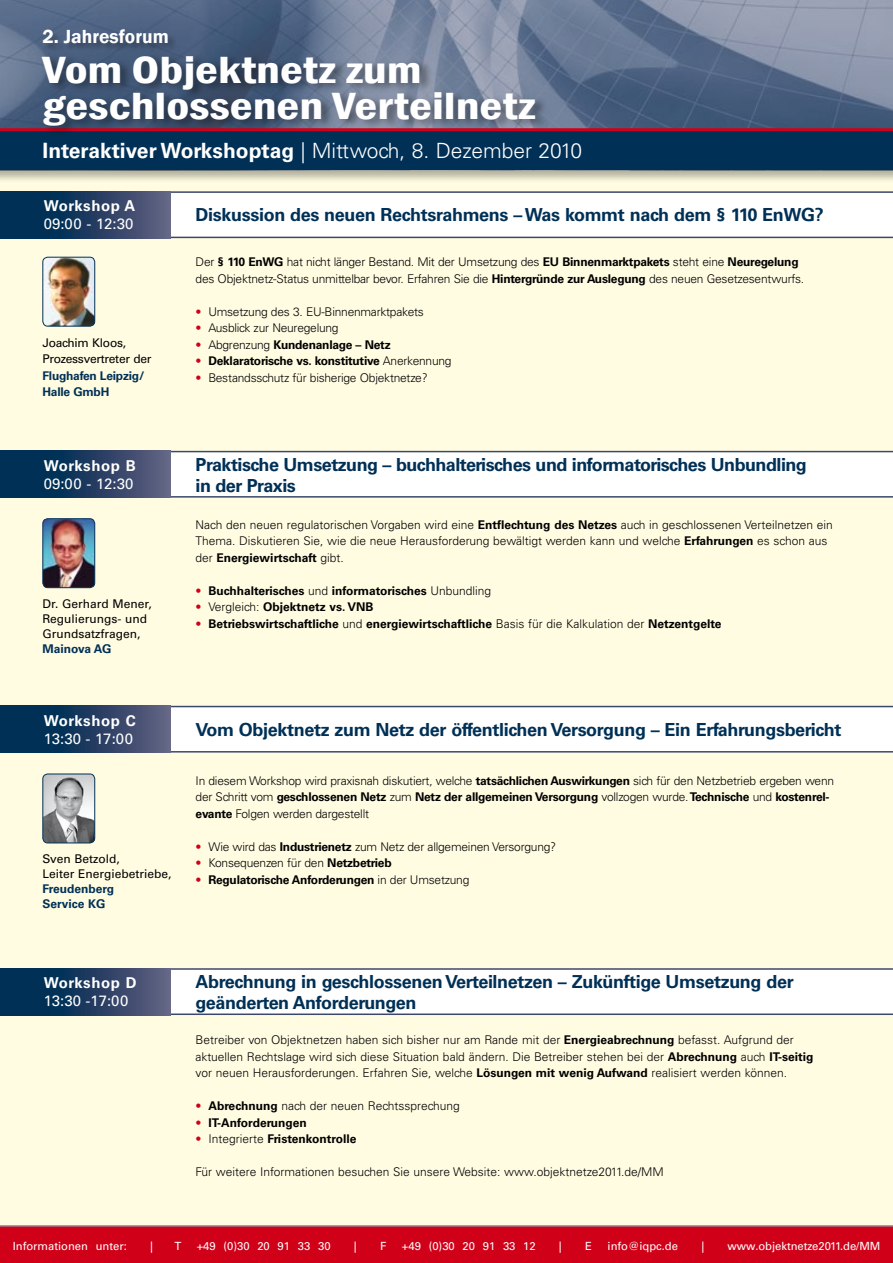
<style>
.page{position:relative;width:893px;height:1263px;background:#fff}
.page>*{position:absolute;margin:0;border:0;box-sizing:border-box;transform-origin:0 0}
.t1{font:600 condensed 39px/36px "Franklin Gothic";color:#fff;scale:1.28 1}
.t2{font:300 21px "Univers LT Std";color:#fff}
.t3{font:600 19.5px "Franklin Gothic";color:#fff}
.t4{font:700 18px/21px "Univers LT Std";letter-spacing:-.02em;color:#013056}
.t5{font:15px "Univers LT Std";color:#fff}
.t6{font:700 15px "Univers LT Std";letter-spacing:.04em;color:#fff}
.t7{font:300 12px/16.5px "Univers LT Std";color:#000}
.t8{font:300 12px/16.5px "Univers LT Std";letter-spacing:-.02em;color:#000}
.t9{font:700 12px "Univers LT Std";color:#000}
.t10{font:700 12px "Univers LT Std";letter-spacing:-.02em;color:#000}
.t11{font:12px/15px "Univers LT Std";color:#000}
.t12{font:12px/16.5px "Univers LT Std";letter-spacing:-.02em;color:#000}
.t13{font:700 12px/15px "Univers LT Std";color:#013056}
.t14{font:700 12px/16.5px "Univers LT Std";letter-spacing:-.02em;color:#013056}
.t15{font:11.25px "Univers LT Std";letter-spacing:-.005em;color:#fff}
.s1{font-weight:700}
.s2{color:#d10019}
.s3{font-weight:300;color:#d10019}
.s4{font-weight:300}
</style>
<div class="page">
<div style="left:0;top:147px;width:893px;height:1103px;background:#fffce2"></div>
<img style="left:0;top:0;width:893px;height:128px">
<div style="left:43px;top:29px;width:134px;height:24px;background:#000;opacity:.3"></div>
<div style="left:0;top:1226px;width:893px;height:37px;background:#d10019"></div>
<hr style="left:0;top:1225px;width:893px;height:1px;background:#8ea1b2">
<div style="left:0;top:128px;width:893px;height:56px;background:#000;opacity:.3"></div>
<div style="left:0;top:130px;width:893px;height:40px;background:#013056"></div>
<hr style="left:0;top:128px;width:893px;height:3px;background:#d10019">
<svg style="left:170px;top:451px;width:723px;height:47px;background:#f2f3f5"></svg>
<svg style="left:0;top:451px;width:170px;height:47px;background:#223f63"></svg>
<svg style="left:170px;top:191px;width:723px;height:47px;background:#f2f3f5"></svg>
<svg style="left:0;top:191px;width:170px;height:47px;background:#223f63"></svg>
<svg style="left:170px;top:968px;width:723px;height:47px;background:#f2f3f5"></svg>
<svg style="left:0;top:968px;width:170px;height:47px;background:#223f63"></svg>
<div style="left:170px;top:706px;width:723px;height:46px;background:#fff"></div>
<svg style="left:0;top:706px;width:170px;height:46px;background:#223f63"></svg>
<img style="left:43px;top:257px;width:52px;height:69px;border-radius:5px">
<div style="left:43px;top:257px;width:52px;height:69px;border:1px solid #013056;border-radius:5px"></div>
<img style="left:43px;top:519px;width:52px;height:69px;border-radius:5px">
<div style="left:43px;top:518px;width:52px;height:70px;border:1px solid #013056;border-radius:5px"></div>
<img style="left:43px;top:774px;width:52px;height:69px;border-radius:5px">
<div style="left:43px;top:774px;width:52px;height:69px;border:1px solid #013056;border-radius:5px"></div>
<div style="left:41px;top:51px;width:508px;height:86px;background:#000;opacity:.4"></div>
<h3 class="t3" style="left:43px;top:25px;width:128px">2. Jahresforum</h3>
<h1 class="t1" style="left:43px;top:51px;width:387px">Vom Objektnetz zum geschlossenen Verteilnetz</h1>
<h2 class="t2" style="left:43px;top:138px;width:541px"><span class="s1">Interaktiver Workshoptag</span> | Mittwoch, 8. Dezember 2010</h2>
<p class="t6" style="left:44px;top:197px;width:93px">Workshop A</p>
<p class="t5" style="left:44px;top:215px;width:91px">09:00 - 12:30</p>
<p class="t12" style="left:43px;top:334px;width:111px">Joachim Kloos,<br>Prozessvertreter der</p>
<p class="t14" style="left:43px;top:367px;width:103px">Flughafen Leipzig/<br>Halle GmbH</p>
<p class="t6" style="left:44px;top:457px;width:94px">Workshop B</p>
<p class="t5" style="left:44px;top:474px;width:91px">09:00 - 12:30</p>
<p class="t11" style="left:43px;top:596px;width:111px">Dr. Gerhard Mener,<br>Regulierungs- und<br>G rundsatzfragen,</p>
<p class="t13" style="left:43px;top:641px;width:71px">Mainova AG</p>
<h3 class="t4" style="left:196px;top:205px;width:630px">Diskussion des neuen Rechtsrahmens – Was kommt nach dem § 110 EnWG?</h3>
<p class="t8" style="left:196px;top:254px;width:610px">Der <span class="s1">§ 110 EnWG</span> hat nicht länger Bestand. Mit der Umsetzung des <span class="s1">EU Binnenmarktpakets</span> steht eine <span class="s1">Neuregelung </span>des Objektnetz-Status unmittelbar bevor. Erfahren Sie die <span class="s1">Hintergründe zur Auslegung</span> des neuen Gesetzesentwurfs.</p>
<p class="t8" style="left:196px;top:303px;width:230px"><span class="s2">•</span> Umsetzung des 3. EU-Binnenmarktpakets</p>
<p class="t8" style="left:196px;top:320px;width:145px"><span class="s2">•</span> Ausblick zur Neuregelung</p>
<p class="t10" style="left:196px;top:337px;width:197px"><span class="s3">•</span> <span class="s4">Abgrenzung</span> Kundenanlage – Netz</p>
<p class="t10" style="left:196px;top:354px;width:258px"><span class="s3">•</span> Deklaratorische vs. konstitutive <span class="s4">Anerkennung</span></p>
<p class="t8" style="left:196px;top:369px;width:234px"><span class="s2">•</span> Bestandsschutz für bisherige Objektnetze?</p>
<h3 class="t4" style="left:196px;top:454px;width:613px">Praktische Umsetzung – buchhalterisches und informatorisches Unbundling in der Praxis</h3>
<p class="t7" style="left:196px;top:516px;width:639px">Nach den neuen regulatorischen Vorgaben wird eine <span class="s1">Entflechtung des Netzes</span> auch in geschlossenen Verteilnetzen ein<br>Thema. Diskutieren Sie, wie die neue Herausforderung bewältigt werden kann und welche <span class="s1">Erfahrungen</span> es schon aus der <span class="s1">Energiewirtschaft</span> gibt.</p>
<p class="t9" style="left:196px;top:583px;width:297px"><span class="s3">•</span> Buchhalterisches <span class="s4">und</span> informatorisches <span class="s4">Unbundling</span></p>
<p class="t9" style="left:196px;top:600px;width:179px"><span class="s3">•</span> <span class="s4">Vergleich:</span> Objektnetz vs. VNB</p>
<p class="t9" style="left:196px;top:616px;width:527px"><span class="s3">•</span> Betriebswirtschaftliche <span class="s4">und</span> energiewirtschaftliche <span class="s4">Basis für die Kalkulation der</span> Netzentgelte</p>
<p class="t6" style="left:44px;top:711px;width:94px">Workshop C</p>
<p class="t5" style="left:44px;top:729px;width:91px">13:30 - 17:00</p>
<h3 class="t4" style="left:196px;top:719px;width:647px">Vom Objektnetz zum Netz der öffentlichen Versorgung – Ein Erfahrungsbericht</h3>
<p class="t8" style="left:196px;top:772px;width:640px">In diesem Workshop wird praxisnah diskutiert, welche <span class="s1">tatsächlichen Auswirkungen</span> sich für den Netzbetrieb ergeben wenn der Schritt vom <span class="s1">geschlossenen Netz</span> zum <span class="s1">Netz der allgemeinen Versorgung</span> vollzogen wurde. <span class="s1">Technische</span> und <span class="s1">kostenrel&shy;evante</span> Folgen werden dargestellt</p>
<p class="t8" style="left:196px;top:838px;width:362px"><span class="s2">•</span> Wie wird das <span class="s1">Industrienetz</span> zum Netz der allgemeinen Versorgung?</p>
<p class="t8" style="left:196px;top:855px;width:198px"><span class="s2">•</span> Konsequenzen für den <span class="s1">Netzbetrieb</span></p>
<p class="t10" style="left:196px;top:873px;width:275px"><span class="s3">•</span> Regulatorische Anforderungen <span class="s4">in der Umsetzung</span></p>
<p class="t11" style="left:43px;top:852px;width:130px">Sven Betzold,<br>Leiter Energiebetriebe,</p>
<p class="t13" style="left:43px;top:882px;width:73px">Freudenberg<br>Service KG</p>
<p class="t6" style="left:44px;top:974px;width:94px">Workshop D</p>
<p class="t5" style="left:44px;top:992px;width:86px">13:30 -17:00</p>
<h3 class="t4" style="left:196px;top:971px;width:600px">Abrechnung in geschlossenen Verteilnetzen – Zukünftige Umsetzung der geänderten Anforderungen</h3>
<p class="t7" style="left:196px;top:1032px;width:619px">Betreiber von Objektnetzen haben sich bisher nur am Rande mit der <span class="s1">Energieabrechnung</span> befasst. Aufgrund der aktuellen Rechtslage wird sich diese Situation bald ändern. Die Betreiber stehen bei der <span class="s1">Abrechnung</span> auch <span class="s1">IT-seitig </span>vor neuen Herausforderungen. Erfahren Sie, welche <span class="s1">Lösungen mit wenig Aufwand</span> realisiert werden können.</p>
<p class="t7" style="left:196px;top:1098px;width:266px"><span class="s2">•</span> <span class="s1">Abrechnung</span> nach der neuen Rechtssprechung</p>
<p class="t9" style="left:196px;top:1116px;width:113px"><span class="s3">•</span> IT-Anforderungen</p>
<p class="t9" style="left:196px;top:1132px;width:162px"><span class="s3">•</span> <span class="s4">Integrierte</span> Fristenkontrolle</p>
<p class="t7" style="left:196px;top:1164px;width:470px">Für weitere Informationen besuchen Sie unsere Website: www.objektnetze2011.de/MM</p>
<p class="t15" style="left:13px;top:1239px;width:116px">Informationen unter:</p>
<p class="t15" style="left:150px;top:1239px;width:4px">|</p>
<p class="t15" style="left:174px;top:1239px;width:8px">T</p>
<p class="t15" style="left:197px;top:1239px;width:135px">+49 (0)30 20 91 33 30</p>
<p class="t15" style="left:354px;top:1239px;width:4px">|</p>
<p class="t15" style="left:380px;top:1239px;width:8px">F</p>
<p class="t15" style="left:402px;top:1239px;width:135px">+49 (0)30 20 91 33 12</p>
<p class="t15" style="left:559px;top:1239px;width:4px">|</p>
<p class="t15" style="left:585px;top:1239px;width:8px">E</p>
<p class="t15" style="left:608px;top:1239px;width:72px">info@iqpc.de</p>
<p class="t15" style="left:701px;top:1239px;width:4px">|</p>
<p class="t15" style="left:728px;top:1239px;width:154px">www.objektnetze2011.de/MM</p>
</div>
